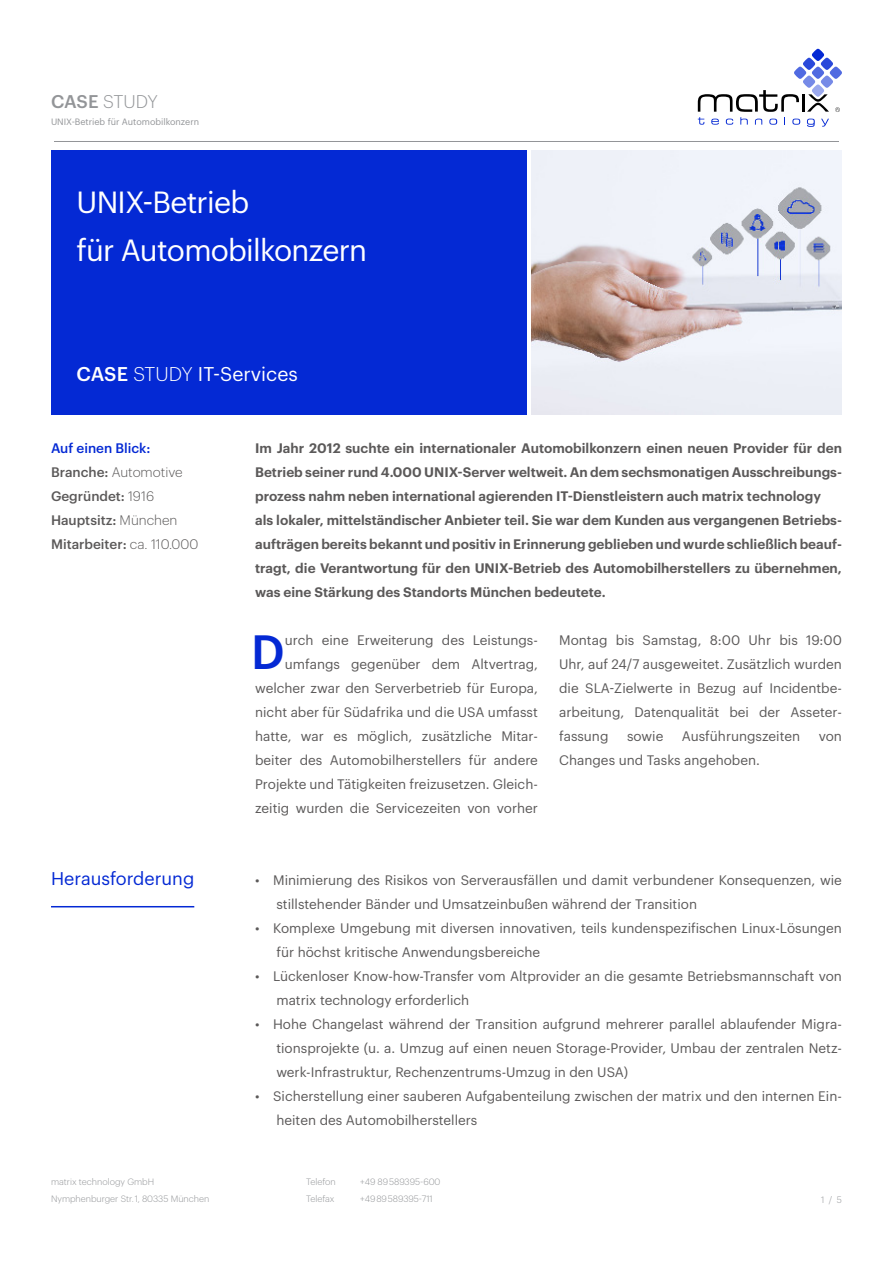
<style>
.page{position:relative;width:893px;height:1263px;background:#fff}
.page>*{position:absolute;margin:0;border:0;box-sizing:border-box;transform-origin:0 0}
.Fließtext_zweispalti{font:500 47.1px "Graphik";color:#0429d4}
.Whitepaper_Titel{font:30px "Graphik";letter-spacing:-.025em;color:#fff}
.Überschrift_2_für_er{font:19.5px "Graphik";color:#fff}
.Überschrift_1{font:18px "Graphik";color:#0429d4}
.t1{font:300 18px "Graphik";letter-spacing:-.015em;color:#939598}
.Fließtext_zweispalti-2{font:13.5px/24px "Graphik";color:#5b5959}
.Kapiteleinleitung{font:600 13.5px/24px "Graphik";color:#5b5959;text-align:justify}
.Abb{font:500 13.5px "Graphik";color:#5b5959}
.Abb-2{font:300 13.5px "Graphik";color:#5b5959}
.Abb-3{font:500 13.5px "Graphik";color:#0429d4}
.t2{font:300 9px/16.5px "Graphik";color:#939598}
.t3{font:9px "Graphik";color:#939598}
.s1{font-weight:500}
.s2{font-weight:300}
</style>
<div class="page">
<hr style="left:54px;top:141px;width:785px;height:1px;background:#939598">
<svg style="left:698px;top:49px;width:144px;height:78px"></svg>
<div style="left:51px;top:151px;width:476px;height:264px;background:#0429d4"></div>
<img style="left:531px;top:151px;width:311px;height:264px">
<hr style="left:51px;top:906px;width:143px;height:1px;background:#0429d4">
<p class="t1" style="left:51px;top:89px;width:108px"><span class="s1">CASE</span> STUDY</p>
<p class="t3" style="left:51px;top:115px;width:150px">UNIX-Betrieb für Automobilkonzern</p>
<p class="Whitepaper_Titel" style="left:77px;top:179px;width:174px">UNIX-Betrieb</p>
<p class="Whitepaper_Titel" style="left:77px;top:227px;width:292px">für Automobilkonzern</p>
<p class="Überschrift_2_für_er" style="left:77px;top:359px;width:223px"><span class="s1">CASE</span> <span class="s2">STUDY</span> IT-Services</p>
<p class="Abb-3" style="left:51px;top:438px;width:101px">Auf einen Blick:</p>
<p class="Abb-2" style="left:51px;top:462px;width:133px"><span class="s1">Branche:</span> Automotive</p>
<p class="Abb" style="left:51px;top:486px;width:105px">Gegründet: <span class="s2">1916</span></p>
<p class="Abb" style="left:51px;top:510px;width:128px">Hauptsitz: <span class="s2">München</span></p>
<p class="Abb" style="left:51px;top:534px;width:149px">Mitarbeiter: <span class="s2">ca. 110.000</span></p>
<p class="Kapiteleinleitung" style="left:255px;top:435px;width:588px">Im Jahr 2012 suchte ein internationaler Automobilkonzern einen neuen Provider für den Betrieb seiner rund 4.000 UNIX-Server weltweit. An dem sechsmonatigen Ausschreibungs&shy;prozess nahm neben international agierenden IT-Dienstleistern auch matrix technology</p>
<p class="Kapiteleinleitung" style="left:255px;top:507px;width:588px">als lokaler, mittelständischer Anbieter teil. Sie war dem Kunden aus vergangenen Betriebs&shy;aufträgen bereits bekannt und positiv in Erinnerung geblieben und wurde schließlich beauf&shy;tragt, die Verantwortung für den UNIX-Betrieb des Automobilherstellers zu übernehmen, was eine Stärkung des Standorts München bedeutete.</p>
<p class="Fließtext_zweispalti" style="left:251px;top:616px;width:35px">D</p>
<p class="Fließtext_zweispalti-2" style="left:255px;top:627px;width:284px;text-align:right">urch eine Erweiterung des Leistungs&shy;umfangs gegenüber dem Altvertrag, welcher zwar den Serverbetrieb für Europa, nicht aber für Südafrika und die USA umfasst hatte, war es möglich, zusätzliche Mitar&shy;beiter des Automobilherstellers für andere Projekte und Tätigkeiten freizusetzen. Gleich&shy;zeitig wurden die Servicezeiten von vorher</p>
<p class="Fließtext_zweispalti-2" style="left:559px;top:627px;width:284px;text-align:justify">Montag bis Samstag, 8:00 Uhr bis 19:00<br>Uhr, auf 24/7 ausgeweitet. Zusätzlich wurden die SLA-Zielwerte in Bezug auf Incidentbe&shy;arbeitung, Datenqualität bei der Asseter&shy;fassung</p>
<p class="Fließtext_zweispalti-2" style="left:627px;top:723px;width:38px">sowie</p>
<p class="Fließtext_zweispalti-2" style="left:682px;top:723px;width:120px">Ausführungszeiten</p>
<p class="Fließtext_zweispalti-2" style="left:819px;top:723px;width:25px">von</p>
<p class="Fließtext_zweispalti-2" style="left:559px;top:747px;width:202px">Changes und Tasks angehoben.</p>
<p class="Überschrift_1" style="left:51px;top:865px;width:145px">Herausforderung</p>
<p class="Fließtext_zweispalti-2" style="left:276px;top:867px;width:567px;text-indent:-21px">• Minimierung des Risikos von Serverausfällen und damit verbundener Konsequenzen, wie stillstehender Bänder und Umsatzeinbußen während der Transition</p>
<p class="Fließtext_zweispalti-2" style="left:276px;top:915px;width:567px;text-indent:-21px">• Komplexe Umgebung mit diversen innovativen, teils kundenspezifischen Linux-Lösungen für höchst kritische Anwendungsbereiche</p>
<p class="Fließtext_zweispalti-2" style="left:276px;top:963px;width:567px;text-indent:-21px">• Lückenloser Know-how-Transfer vom Altprovider an die gesamte Betriebsmannschaft von matrix technology erforderlich</p>
<p class="Fließtext_zweispalti-2" style="left:276px;top:1011px;width:567px;text-align:justify;text-indent:-21px">• Hohe Changelast während der Transition aufgrund mehrerer parallel ablaufender Migra&shy;tionsprojekte (u. a. Umzug auf einen neuen Storage-Provider, Umbau der zentralen Netz&shy;werk-Infrastruktur, Rechenzentrums-Umzug in den USA)</p>
<p class="Fließtext_zweispalti-2" style="left:276px;top:1083px;width:567px;text-indent:-21px">• Sicherstellung einer sauberen Aufgabenteilung zwischen der matrix und den internen Ein&shy;heiten des Automobilherstellers</p>
<p class="t2" style="left:51px;top:1173px;width:160px">matrix technology GmbH<br>Nymphenburger Str. 1, 80335 München</p>
<p class="t2" style="left:306px;top:1173px;width:31px">Telefon</p>
<p class="t2" style="left:360px;top:1173px;width:82px">+49 89 589395-600</p>
<p class="t2" style="left:306px;top:1189px;width:30px">Telefax</p>
<p class="t2" style="left:360px;top:1189px;width:74px">+49 89 589395-711</p>
<p class="t2" style="left:821px;top:1191px;width:22px">1/5</p>
</div>
